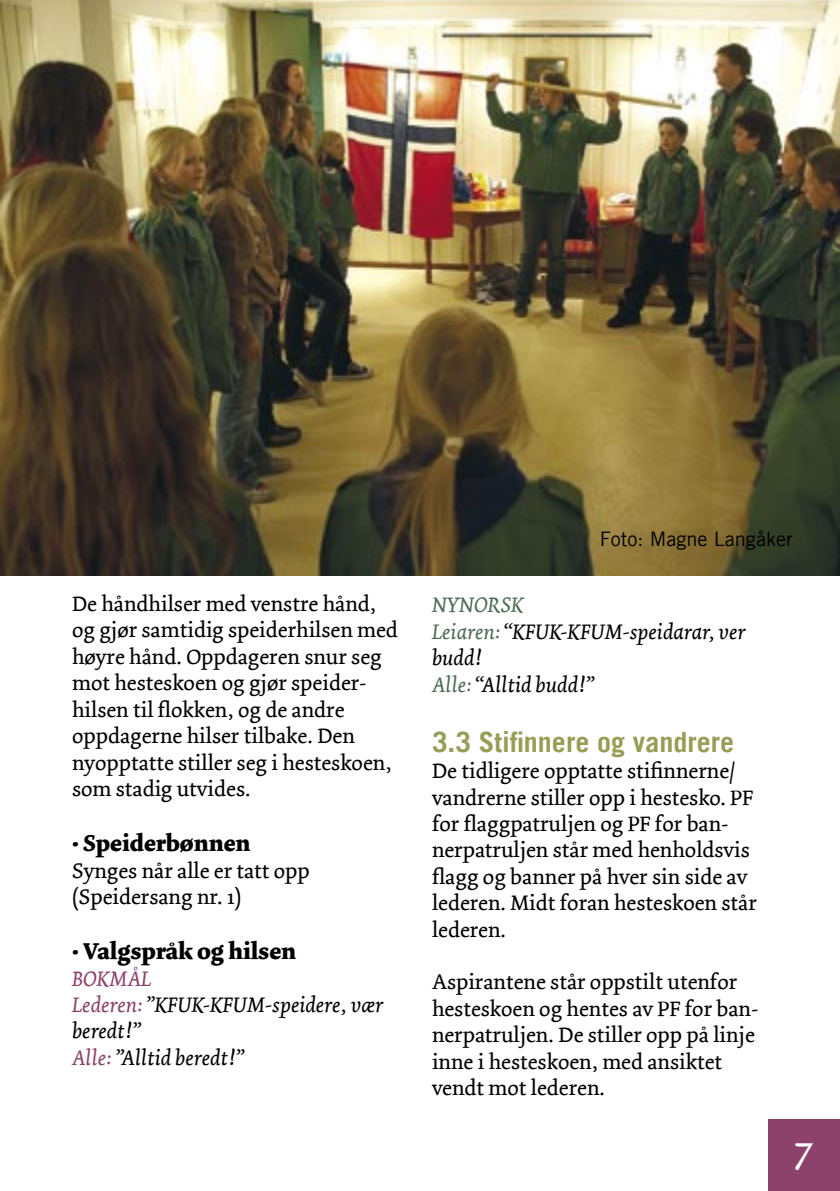
<style>
.page{position:relative;width:840px;height:1191px;background:#fff}
.page>*{position:absolute;margin:0;border:0;box-sizing:border-box;transform-origin:0 0}
.Brødtekst{font:42px "Dolly";color:#fff}
.X_X-tittel{font:700 28px "Trade Gothic LT";color:#979d54}
.Liten_tittel{font:700 24px "Dolly";color:#000}
.Brødtekst-2{font:22px/26.4px "Dolly";color:#000}
.Dialog{font:italic 22px/26.4px "Dolly";color:#000}
.Dialog-2{font:italic 22px "Dolly";color:#4e6c58}
.Dialog-3{font:italic 22px "Dolly";color:#8d426b}
.Faktaboks{font:20px "Trade Gothic LT";color:#000}
.s1{color:#8d426b}
.s2{color:#4e6c58}
</style>
<div class="page">
<div style="left:768px;top:1120px;width:71px;height:71px;background:#8d426b"></div>
<img style="left:0;top:0;width:839px;height:576px">
<p class="Brødtekst-2" style="left:72px;top:591px;width:327px">De håndhilser med venstre hånd, og gjør samtidig speiderhilsen med høyre hånd. Oppdageren snur seg mot hesteskoen og gjør speider&shy;hilsen til flokken, og de andre oppdagerne hilser tilbake. Den nyopptatte stiller seg i hesteskoen, som stadig utvides.</p>
<p class="Liten_tittel" style="left:72px;top:828px;width:180px">• Speiderbønnen</p>
<p class="Brødtekst-2" style="left:72px;top:857px;width:239px">Synges når alle er tatt opp</p>
<p class="Brødtekst-2" style="left:72px;top:884px;width:170px">(Speidersang nr. 1)</p>
<p class="Liten_tittel" style="left:72px;top:936px;width:225px">• Valgspråk og hilsen</p>
<p class="Dialog-3" style="left:72px;top:965px;width:81px">BOKMÅL</p>
<p class="Dialog" style="left:72px;top:992px;width:312px"><span class="s1">Lederen:</span> ”KFUK-KFUM-speidere, vær beredt!”</p>
<p class="Dialog" style="left:72px;top:1044px;width:174px"><span class="s1">Alle:</span> ”Alltid beredt!”</p>
<p class="Faktaboks" style="left:599px;top:526px;width:194px">Foto: Magne Langåker</p>
<p class="Dialog-2" style="left:432px;top:592px;width:93px">NYNORSK</p>
<p class="Dialog" style="left:432px;top:619px;width:315px"><span class="s2">Leiaren:</span> “KFUK-KFUM-speidarar, ver budd!</p>
<p class="Dialog" style="left:432px;top:671px;width:164px"><span class="s2">Alle:</span> “Alltid budd!”</p>
<p class="X_X-tittel" style="left:432px;top:724px;width:303px">3.3 Stifinnere og vandrere</p>
<p class="Brødtekst-2" style="left:432px;top:758px;width:326px">De tidligere opptatte stifinnerne/ vandrerne stiller opp i hestesko. PF for flaggpatruljen og PF for ban&shy;nerpatruljen står med henholdsvis flagg og banner på hver sin side av lederen. Midt foran hesteskoen står lederen.</p>
<p class="Brødtekst-2" style="left:432px;top:969px;width:328px">Aspirantene står oppstilt utenfor hesteskoen og hentes av PF for ban&shy;nerpatruljen. De stiller opp på linje inne i hesteskoen, med ansiktet vendt mot lederen.</p>
<p class="Brødtekst" style="left:794px;top:1124px;width:20px">7</p>
</div>
